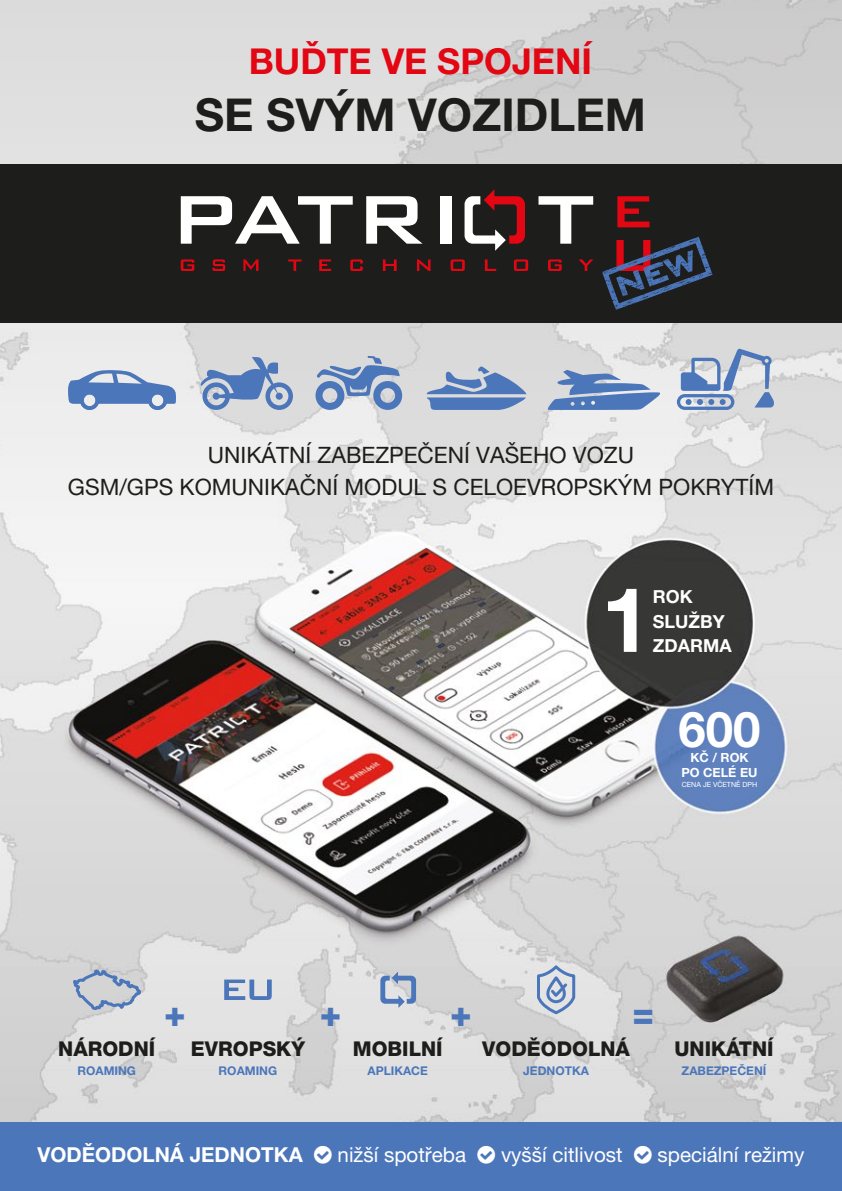
<style>
.page{position:relative;width:842px;height:1191px;background:#fff}
.page>*{position:absolute;margin:0;border:0;box-sizing:border-box;transform-origin:0 0}
.t1{font:700 90px "Helvetica Neue LT Pro";color:#fff}
.t2{font:700 49.2px "Helvetica Neue LT Pro";color:#fff}
.t3{font:700 45.4px "Helvetica Neue LT Pro";color:#1d1d1b}
.t4{font:800 36px "Helvetica Neue LT Pro";color:#4c76ba}
.t5{font:700 35.8px "Helvetica Neue LT Pro";color:#e30613}
.t6{font:22.6px/32px "Helvetica Neue LT Pro";color:#1d1d1b;text-align:center}
.t7{font:20.6px "Helvetica Neue LT Pro";color:#fff}
.t8{font:700 20.6px "Helvetica Neue LT Pro";color:#fff}
.t9{font:800 20.4px "Helvetica Neue LT Pro";color:#1d1d1b}
.t10{font:700 18px/24.6px "Helvetica Neue LT Pro";color:#fff}
.t11{font:700 12.6px/15.2px "Helvetica Neue LT Pro";color:#fff;text-align:center}
.t12{font:700 12px "Helvetica Neue LT Pro";color:#4c76ba}
.t13{font:7.2px "Helvetica Neue LT Pro";color:#fff}
</style>
<div class="page">
<img style="left:0;top:0;width:842px;height:1123px">
<div style="left:0;top:1123px;width:842px;height:68px;background:#4c76ba"></div>
<svg style="left:224px;top:979px;width:48px;height:21px"></svg>
<svg style="left:380px;top:971px;width:36px;height:37px"></svg>
<svg style="left:535px;top:966px;width:42px;height:49px;background:#b4c1d6"></svg>
<svg style="left:200px;top:357px;width:93px;height:53px;background:#9eafcc"></svg>
<svg style="left:426px;top:366px;width:100px;height:44px;background:#90a6c9"></svg>
<svg style="left:68px;top:369px;width:108px;height:41px;background:#92a9d0"></svg>
<svg style="left:677px;top:349px;width:97px;height:61px;background:#acbbd2"></svg>
<svg style="left:548px;top:370px;width:112px;height:40px;background:#8ea5cc"></svg>
<svg style="left:315px;top:356px;width:87px;height:54px;background:#9cafcd"></svg>
<svg style="left:70px;top:966px;width:73px;height:46px;background:#bcc3cf"></svg>
<div style="left:0;top:164px;width:842px;height:159px;background:#1d1d1b"></div>
<svg style="left:181px;top:196px;width:172px;height:48px"></svg>
<svg style="left:366px;top:196px;width:56px;height:48px"></svg>
<div style="left:440px;top:196px;width:11px;height:48px;background:#fff"></div>
<svg style="left:538px;top:196px;width:55px;height:48px"></svg>
<svg style="left:350px;top:259px;width:13px;height:12px"></svg>
<svg style="left:319px;top:259px;width:12px;height:12px"></svg>
<svg style="left:181px;top:259px;width:13px;height:12px"></svg>
<svg style="left:288px;top:259px;width:13px;height:12px"></svg>
<svg style="left:243px;top:259px;width:15px;height:12px"></svg>
<svg style="left:383px;top:259px;width:14px;height:12px"></svg>
<svg style="left:212px;top:259px;width:13px;height:12px"></svg>
<svg style="left:514px;top:259px;width:14px;height:12px"></svg>
<svg style="left:579px;top:259px;width:14px;height:12px"></svg>
<svg style="left:548px;top:259px;width:14px;height:12px"></svg>
<svg style="left:485px;top:259px;width:11px;height:12px"></svg>
<svg style="left:451px;top:259px;width:14px;height:12px"></svg>
<svg style="left:417px;top:259px;width:13px;height:12px"></svg>
<svg style="left:617px;top:196px;width:32px;height:31px"></svg>
<svg style="left:464px;top:189px;width:61px;height:62px"></svg>
<svg style="left:602px;top:237px;width:110px;height:73px"></svg>
<h3 class="t5" style="left:249px;top:40px;width:345px">BUĎTE VE SPOJENÍ</h3>
<h3 class="t3" style="left:195px;top:87px;width:453px">SE SVÝM VOZIDLEM</h3>
<p class="t6" style="left:68px;top:438px;width:708px">UNIKÁTNÍ ZABEZPEČENÍ VAŠEHO VOZU<br>GSM/GPS KOMUNIKAČNÍ MODUL S CELOEVROPSKÝM POKRYTÍM</p>
<h1 class="t1" style="left:601px;top:564px;width:51px">1</h1>
<p class="t10" style="left:653px;top:584px;width:80px">ROK<br>SLUŽBY<br>ZDARMA</p>
<h2 class="t2" style="left:678px;top:699px;width:84px">600</h2>
<p class="t11" style="left:681px;top:750px;width:77px">KČ / ROK<br>PO CELÉ EU</p>
<p class="t13" style="left:682px;top:780px;width:77px">CENA JE VČETNĚ DPH</p>
<p class="t9" style="left:58px;top:1036px;width:99px">NÁRODNÍ</p>
<p class="t12" style="left:77px;top:1063px;width:60px">ROAMING</p>
<h3 class="t4" style="left:164px;top:992px;width:23px">+</h3>
<h3 class="t4" style="left:320px;top:992px;width:23px">+</h3>
<h3 class="t4" style="left:450px;top:992px;width:23px">+</h3>
<h3 class="t4" style="left:632px;top:992px;width:23px">=</h3>
<p class="t9" style="left:191px;top:1036px;width:116px">EVROPSKÝ</p>
<p class="t12" style="left:219px;top:1063px;width:60px">ROAMING</p>
<p class="t9" style="left:353px;top:1036px;width:91px">MOBILNÍ</p>
<p class="t12" style="left:367px;top:1063px;width:62px">APLIKACE</p>
<p class="t9" style="left:482px;top:1036px;width:149px">VODĚODOLNÁ</p>
<p class="t12" style="left:523px;top:1063px;width:67px">JEDNOTKA</p>
<p class="t9" style="left:674px;top:1036px;width:101px">UNIKÁTNÍ</p>
<p class="t12" style="left:682px;top:1063px;width:86px">ZABEZPEČENÍ</p>
<p class="t8" style="left:38px;top:1141px;width:267px">VODĚODOLNÁ JEDNOTKA</p>
<p class="t7" style="left:338px;top:1142px;width:130px">nižší spotřeba</p>
<p class="t7" style="left:501px;top:1142px;width:123px">vyšší citlivost</p>
<p class="t7" style="left:657px;top:1142px;width:148px">speciální režimy</p>
</div>
